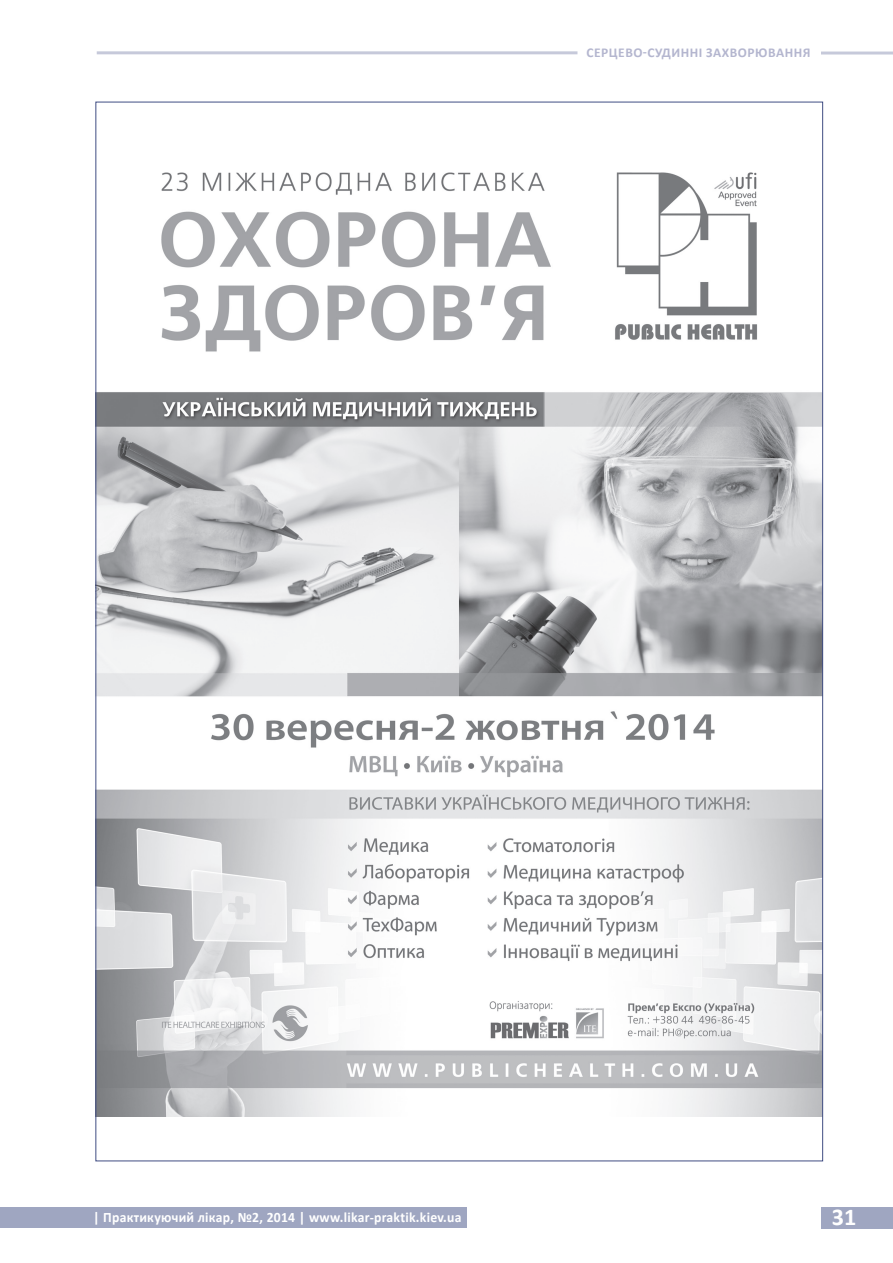
<style>
.page{position:relative;width:893px;height:1263px;background:#fff}
.page>*{position:absolute;margin:0;border:0;box-sizing:border-box;transform-origin:0 0}
.t1{font:700 24.15px "Calibri";color:#fff}
.t2{font:700 14.4px "Calibri";letter-spacing:.02em;color:#fff;scale:.95 1}
.t3{font:700 13.5px "Calibri";letter-spacing:.04em;color:#b4b6cf}
</style>
<div class="page">
<hr style="left:97px;top:51px;width:480px;height:3px;background:#404d83">
<div style="left:0;top:1207px;width:467px;height:20px;background:#9fa6c1"></div>
<div style="left:821px;top:1207px;width:72px;height:21px;background:#9fa6c1"></div>
<hr style="left:821px;top:52px;width:72px;height:3px;background:#404d83">
<img style="left:98px;top:172px;width:723px;height:945px">
<p class="t3" style="left:586px;top:44px;width:32px">серцево</p>
<p class="t3" style="left:643px;top:44px;width:73px">-судинн і захво</p>
<p class="t3" style="left:747px;top:44px;width:30px">рювання</p>
<p class="t2" style="left:93px;top:1208px;width:389px">| Практикуючий лікар, №2, 2014 | www.likar-praktik.kiev.ua</p>
<h1 class="t1" style="left:832px;top:1202px;width:26px">31</h1>
</div>
